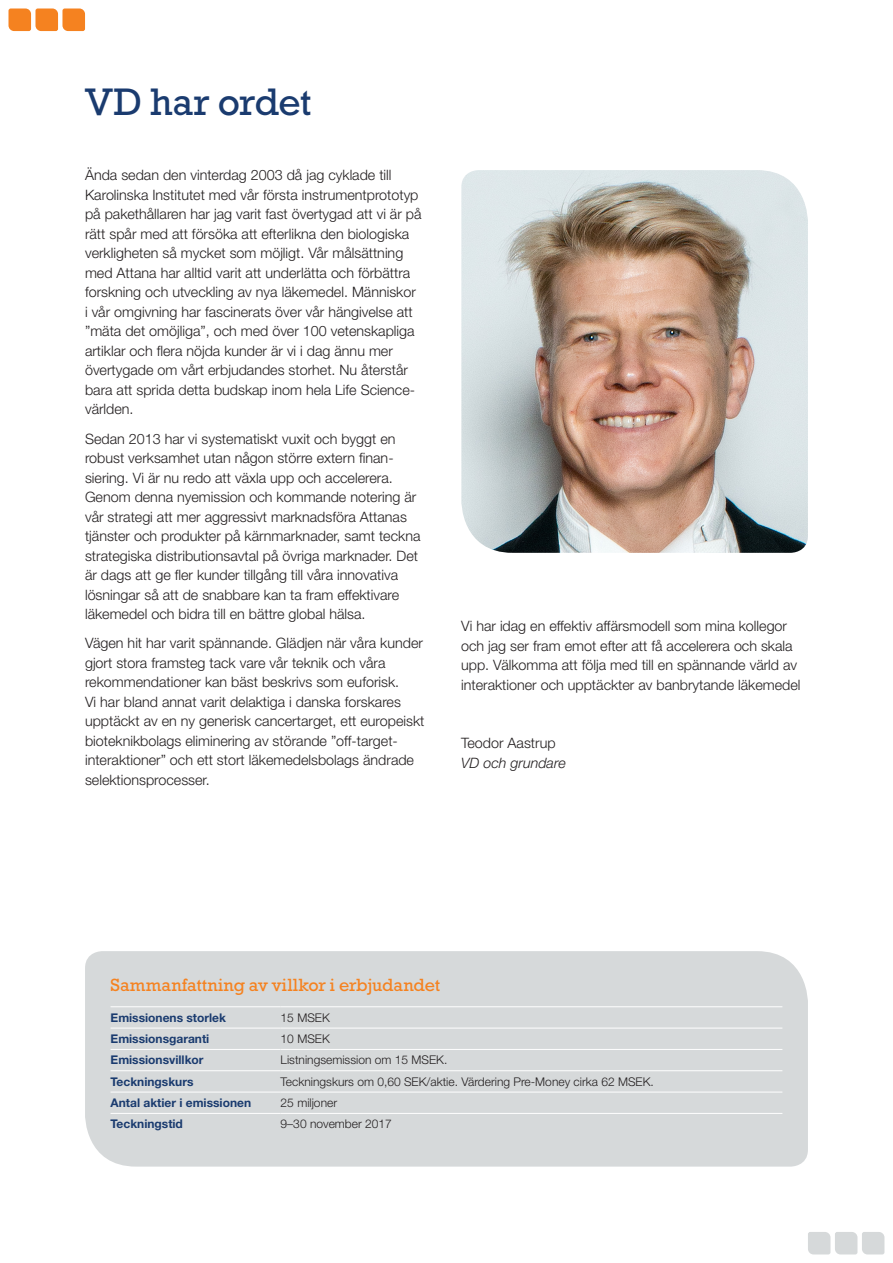
<style>
.page{position:relative;width:893px;height:1263px;background:#fff}
.page>*{position:absolute;margin:0;border:0;box-sizing:border-box;transform-origin:0 0}
.rubrik_blå_26{font:39px "Rockwell";letter-spacing:-.015em;color:#1a3b6f}
.mellanr_orange{font:18px "Rockwell";letter-spacing:.005em;color:#f58220}
.brödtext{font:300 14.4px/19.5px "Helvetica Neue LT Std";color:#231f20}
.tabellbröd{font:300 12px "Helvetica Neue LT Std";color:#231f20}
.tabellbröd-2{font:700 12px "Helvetica Neue LT Std";color:#1a3b6f}
.s1{font-style:italic}
</style>
<div class="page">
<svg style="left:808px;top:1232px;width:76px;height:22px;background:#dbdedf"></svg>
<svg style="left:9px;top:9px;width:76px;height:22px;background:#f6933e"></svg>
<div style="left:85px;top:951px;width:723px;height:215px;background:#d6d9da"></div>
<hr style="left:111px;top:1006px;width:170px;height:1px;background:#fff">
<hr style="left:281px;top:1006px;width:501px;height:1px;background:#fff">
<hr style="left:111px;top:1028px;width:170px;height:1px;background:#fff">
<hr style="left:281px;top:1028px;width:501px;height:1px;background:#fff">
<hr style="left:111px;top:1049px;width:170px;height:1px;background:#fff">
<hr style="left:281px;top:1049px;width:501px;height:1px;background:#fff">
<hr style="left:111px;top:1070px;width:170px;height:1px;background:#fff">
<hr style="left:281px;top:1070px;width:501px;height:1px;background:#fff">
<hr style="left:111px;top:1092px;width:170px;height:1px;background:#fff">
<hr style="left:281px;top:1092px;width:501px;height:1px;background:#fff">
<hr style="left:111px;top:1113px;width:170px;height:1px;background:#fff">
<hr style="left:281px;top:1113px;width:501px;height:1px;background:#fff">
<img style="left:461px;top:170px;width:347px;height:383px">
<p class="rubrik_blå_26" style="left:85px;top:80px;width:228px">VD har ordet</p>
<p class="brödtext" style="left:85px;top:165px;width:338px">Ända sedan den vinterdag 2003 då jag cyklade till Karolinska Institutet med vår första instrumentprototyp på pakethållaren har jag varit fast övertygad att vi är på rätt spår med att försöka att efterlikna den biologiska verkligheten så mycket som möjligt. Vår målsättning med Attana har alltid varit att underlätta och förbättra forskning och utveckling av nya läkemedel. Människor i vår omgivning har fascinerats över vår hängivelse att ”mäta det omöjliga”, och med över 100 vetenskapliga artiklar och flera nöjda kunder är vi i dag ännu mer övertygade om vårt erbjudandes storhet. Nu återstår bara att sprida detta budskap inom hela Life Science&shy;världen.</p>
<p class="brödtext" style="left:85px;top:428px;width:337px">Sedan 2013 har vi systematiskt vuxit och byggt en robust verksamhet utan någon större extern finan&shy;siering. Vi är nu redo att växla upp och accelerera.<br>Genom denna nyemission och kommande notering är vår strategi att mer aggressivt marknadsföra Attanas tjänster och produkter på kärnmarknader, samt teckna strategiska distributionsavtal på övriga marknader. Det är dags att ge fler kunder tillgång till våra innovativa lösningar så att de snabbare kan ta fram effektivare läkemedel och bidra till en bättre global hälsa.</p>
<p class="brödtext" style="left:85px;top:633px;width:341px">Vägen hit har varit spännande. Glädjen när våra kunder gjort stora framsteg tack vare vår teknik och våra rekommendationer kan bäst beskrivs som euforisk.<br>Vi har bland annat varit delaktiga i danska forskares upptäckt av en ny generisk cancertarget, ett europeiskt bioteknikbolags eliminering av störande ”off-target&shy;interaktioner” och ett stort läkemedelsbolags ändrade selektionsprocesser.</p>
<p class="brödtext" style="left:461px;top:616px;width:341px">Vi har idag en effektiv affärsmodell som mina kollegor och jag ser fram emot efter att få accelerera och skala upp. Välkomma att följa med till en spännande värld av interaktioner och upptäckter av banbrytande läkemedel</p>
<p class="brödtext" style="left:461px;top:733px;width:106px">Teodor Aastrup<br><span class="s1">VD och grundare</span></p>
<p class="mellanr_orange" style="left:111px;top:974px;width:331px">Sammanfattning av villkor i erbjudandet</p>
<p class="tabellbröd-2" style="left:111px;top:1010px;width:117px">Emissionens storlek</p>
<p class="tabellbröd" style="left:281px;top:1010px;width:51px">15 MSEK</p>
<p class="tabellbröd-2" style="left:111px;top:1031px;width:100px">Emissionsgaranti</p>
<p class="tabellbröd" style="left:281px;top:1031px;width:51px">10 MSEK</p>
<p class="tabellbröd-2" style="left:111px;top:1053px;width:95px">Emissionsvillkor</p>
<p class="tabellbröd" style="left:281px;top:1053px;width:168px">Listningsemission om 15 MSEK.</p>
<p class="tabellbröd-2" style="left:111px;top:1074px;width:84px">Teckningskurs</p>
<p class="tabellbröd" style="left:281px;top:1074px;width:375px">Teckningskurs om 0,60 SEK/aktie. Värdering Pre-Money cirka 62 MSEK.</p>
<p class="tabellbröd-2" style="left:111px;top:1095px;width:142px">Antal aktier i emissionen</p>
<p class="tabellbröd" style="left:281px;top:1095px;width:58px">25 miljoner</p>
<p class="tabellbröd-2" style="left:111px;top:1117px;width:74px">Teckningstid</p>
<p class="tabellbröd" style="left:281px;top:1117px;width:113px">9–30 november 2017</p>
</div>
